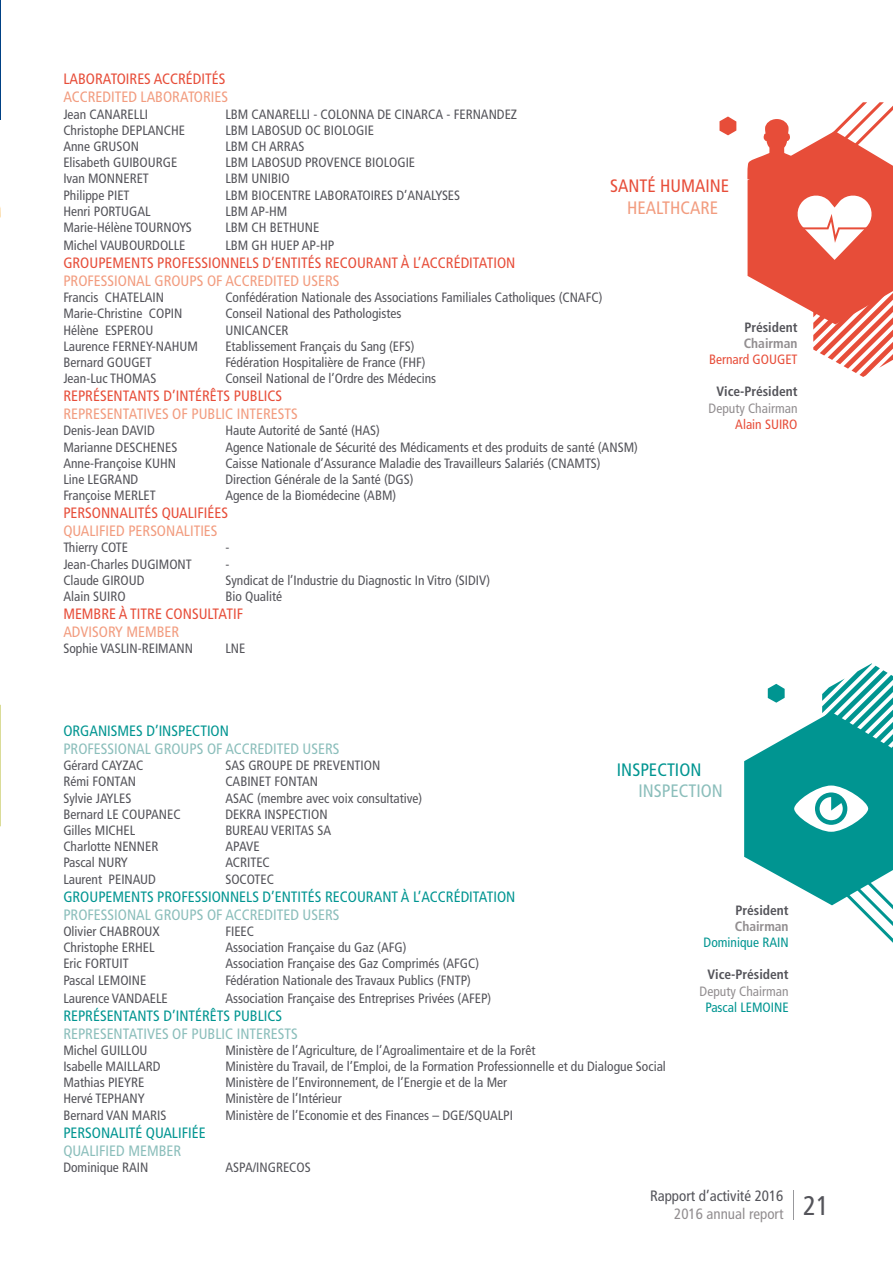
<style>
.page{position:relative;width:893px;height:1263px;background:#fff}
.page>*{position:absolute;margin:0;border:0;box-sizing:border-box;transform-origin:0 0}
.t1{font:condensed 18px "Frutiger LT Std";color:#e74d39}
.t2{font:condensed 18px "Frutiger LT Std";color:#f29c7f}
.t3{font:condensed 18px "Frutiger LT Std";color:#009591}
.t4{font:condensed 18px "Frutiger LT Std";color:#8bbebb}
.t5{font:condensed 15px "Frutiger LT Std";color:#e74d39}
.t6{font:condensed 15px "Frutiger LT Std";color:#009591}
.t7{font:condensed 15px "Frutiger LT Std";color:#f29c7f}
.t8{font:condensed 15px "Frutiger LT Std";color:#8bbebb}
.t9{font:condensed 15px/18px "Frutiger LT Std";color:#54545a}
.t10{font:condensed 13.5px "Frutiger LT Std";color:#54545a}
.t11{font:700 condensed 13.5px "Frutiger LT Std";color:#54545a}
.t12{font:condensed 13.5px "Frutiger LT Std";color:#928e90}
.t13{font:condensed 13.5px "Frutiger LT Std";color:#009591}
.t14{font:condensed 13.5px "Frutiger LT Std";color:#e74d39}
.t15{font:700 condensed 13.5px "Frutiger LT Std";color:#928e90}
.s1{color:#928e90}
</style>
<div class="page">
<svg style="left:793px;top:1190px;width:1px;height:29px"></svg>
<hr style="left:0;top:0;width:1px;height:120px;background:#004185">
<svg style="left:747px;top:102px;width:146px;height:275px"></svg>
<svg style="left:719px;top:116px;width:17px;height:19px"></svg>
<hr style="left:0;top:705px;width:1px;height:121px;background:#a9ad0c">
<svg style="left:744px;top:663px;width:149px;height:280px"></svg>
<p class="t5" style="left:63px;top:70px;width:164px">LABORATOIRES ACCRÉDITÉS</p>
<p class="t7" style="left:63px;top:88px;width:166px">ACCREDITED LABORATORIES</p>
<p class="t10" style="left:63px;top:106px;width:86px">Jean CANARELLI</p>
<p class="t10" style="left:225px;top:106px;width:293px">LBM CANARELLI - COLONNA DE CINARCA - FERNANDEZ</p>
<p class="t10" style="left:63px;top:122px;width:123px">Christophe DEPLANCHE</p>
<p class="t10" style="left:225px;top:122px;width:150px">LBM LABOSUD OC BIOLOGIE</p>
<p class="t10" style="left:63px;top:138px;width:77px">Anne GRUSON</p>
<p class="t10" style="left:225px;top:138px;width:81px">LBM CH ARRAS</p>
<p class="t10" style="left:63px;top:155px;width:116px">Elisabeth GUIBOURGE</p>
<p class="t10" style="left:225px;top:155px;width:191px">LBM LABOSUD PROVENCE BIOLOGIE</p>
<p class="t10" style="left:63px;top:171px;width:87px">Ivan MONNERET</p>
<p class="t10" style="left:225px;top:171px;width:66px">LBM UNIBIO</p>
<p class="t10" style="left:63px;top:187px;width:68px">Philippe PIET</p>
<p class="t10" style="left:225px;top:187px;width:236px">LBM BIOCENTRE LABORATOIRES D’ANALYSES</p>
<p class="t10" style="left:63px;top:203px;width:89px">Henri PORTUGAL</p>
<p class="t10" style="left:225px;top:203px;width:63px">LBM AP-HM</p>
<p class="t10" style="left:63px;top:219px;width:130px">Marie-Hélène TOURNOYS</p>
<p class="t10" style="left:225px;top:219px;width:95px">LBM CH BETHUNE</p>
<p class="t10" style="left:63px;top:237px;width:124px">Michel VAUBOURDOLLE</p>
<p class="t10" style="left:225px;top:237px;width:110px">LBM GH HUEP AP-HP</p>
<p class="t5" style="left:63px;top:254px;width:454px">GROUPEMENTS PROFESSIONNELS D’ENTITÉS RECOURANT À L’ACCRÉDITATION</p>
<p class="t7" style="left:63px;top:272px;width:278px">PROFESSIONAL GROUPS OF ACCREDITED USERS</p>
<p class="t10" style="left:63px;top:290px;width:102px">Francis CHATELAIN</p>
<p class="t10" style="left:225px;top:290px;width:379px">Confédération Nationale des Associations Familiales Catholiques (CNAFC)</p>
<p class="t10" style="left:63px;top:306px;width:120px">Marie-Christine COPIN</p>
<p class="t10" style="left:225px;top:306px;width:178px">Conseil National des Pathologistes</p>
<p class="t10" style="left:63px;top:322px;width:91px">Hélène ESPEROU</p>
<p class="t10" style="left:225px;top:322px;width:65px">UNICANCER</p>
<p class="t10" style="left:63px;top:338px;width:136px">Laurence FERNEY-NAHUM</p>
<p class="t10" style="left:225px;top:338px;width:191px">Etablissement Français du Sang (EFS)</p>
<p class="t10" style="left:63px;top:354px;width:90px">Bernard GOUGET</p>
<p class="t10" style="left:225px;top:354px;width:202px">Fédération Hospitalière de France (FHF)</p>
<p class="t10" style="left:63px;top:371px;width:95px">Jean-Luc THOMAS</p>
<p class="t10" style="left:225px;top:371px;width:212px">Conseil National de l’Ordre des Médecins</p>
<p class="t5" style="left:63px;top:387px;width:220px">REPRÉSENTANTS D’INTÉRÊTS PUBLICS</p>
<p class="t7" style="left:63px;top:405px;width:236px">REPRESENTATIVES OF PUBLIC INTERESTS</p>
<p class="t10" style="left:63px;top:423px;width:93px">Denis-Jean DAVID</p>
<p class="t10" style="left:225px;top:423px;width:156px">Haute Autorité de Santé (HAS)</p>
<p class="t10" style="left:63px;top:439px;width:115px">Marianne DESCHENES</p>
<p class="t10" style="left:225px;top:439px;width:414px">Agence Nationale de Sécurité des Médicaments et des produits de santé (ANSM)</p>
<p class="t10" style="left:63px;top:455px;width:114px">Anne-Françoise KUHN</p>
<p class="t10" style="left:225px;top:455px;width:377px">Caisse Nationale d’Assurance Maladie des Travailleurs Salariés (CNAMTS)</p>
<p class="t10" style="left:63px;top:471px;width:77px">Line LEGRAND</p>
<p class="t10" style="left:225px;top:471px;width:190px">Direction Générale de la Santé (DGS)</p>
<p class="t10" style="left:63px;top:488px;width:94px">Françoise MERLET</p>
<p class="t10" style="left:225px;top:488px;width:172px">Agence de la Biomédecine (ABM)</p>
<p class="t5" style="left:63px;top:504px;width:166px">PERSONNALITÉS QUALIFIÉES</p>
<p class="t7" style="left:63px;top:522px;width:156px">QUALIFIED PERSONALITIES</p>
<p class="t10" style="left:63px;top:540px;width:66px">Thierry COTE</p>
<p class="t10" style="left:225px;top:540px;width:5px">-</p>
<p class="t10" style="left:63px;top:556px;width:130px">Jean-Charles DUGIMONT</p>
<p class="t10" style="left:225px;top:556px;width:5px">-</p>
<p class="t10" style="left:63px;top:572px;width:83px">Claude GIROUD</p>
<p class="t10" style="left:225px;top:572px;width:266px">Syndicat de l’Industrie du Diagnostic In Vitro (SIDIV)</p>
<p class="t10" style="left:63px;top:588px;width:64px">Alain SUIRO</p>
<p class="t10" style="left:225px;top:588px;width:58px">Bio Qualité</p>
<p class="t5" style="left:63px;top:605px;width:181px">MEMBRE À TITRE CONSULTATIF</p>
<p class="t7" style="left:63px;top:623px;width:118px">ADVISORY MEMBER</p>
<p class="t10" style="left:63px;top:641px;width:131px">Sophie VASLIN-REIMANN</p>
<p class="t10" style="left:225px;top:641px;width:22px">LNE</p>
<h1 class="t1" style="left:610px;top:175px;width:121px">SANTÉ HUMAINE</h1>
<h1 class="t2" style="left:627px;top:197px;width:92px">HEALTHCARE</h1>
<p class="t11" style="left:744px;top:319px;width:55px">Président</p>
<p class="t15" style="left:744px;top:335px;width:55px">Chairman</p>
<p class="t14" style="left:709px;top:351px;width:90px">Bernard GOUGET</p>
<p class="t11" style="left:716px;top:384px;width:83px">Vice-Président</p>
<p class="t12" style="left:709px;top:400px;width:90px">Deputy Chairman</p>
<p class="t14" style="left:735px;top:416px;width:64px">Alain SUIRO</p>
<p class="t6" style="left:63px;top:722px;width:167px">ORGANISMES D’INSPECTION</p>
<p class="t8" style="left:63px;top:740px;width:278px">PROFESSIONAL GROUPS OF ACCREDITED USERS</p>
<p class="t10" style="left:63px;top:758px;width:81px">Gérard CAYZAC</p>
<p class="t10" style="left:225px;top:758px;width:157px">SAS GROUPE DE PREVENTION</p>
<p class="t10" style="left:63px;top:774px;width:74px">Rémi FONTAN</p>
<p class="t10" style="left:225px;top:774px;width:94px">CABINET FONTAN</p>
<p class="t10" style="left:63px;top:790px;width:69px">Sylvie JAYLES</p>
<p class="t10" style="left:225px;top:790px;width:198px">ASAC (membre avec voix consultative)</p>
<p class="t10" style="left:63px;top:806px;width:119px">Bernard LE COUPANEC</p>
<p class="t10" style="left:225px;top:806px;width:104px">DEKRA INSPECTION</p>
<p class="t10" style="left:63px;top:822px;width:73px">Gilles MICHEL</p>
<p class="t10" style="left:225px;top:822px;width:107px">BUREAU VERITAS SA</p>
<p class="t10" style="left:63px;top:839px;width:97px">Charlotte NENNER</p>
<p class="t10" style="left:225px;top:839px;width:36px">APAVE</p>
<p class="t10" style="left:63px;top:855px;width:66px">Pascal NURY</p>
<p class="t10" style="left:225px;top:855px;width:46px">ACRITEC</p>
<p class="t10" style="left:63px;top:871px;width:94px">Laurent PEINAUD</p>
<p class="t10" style="left:225px;top:871px;width:50px">SOCOTEC</p>
<p class="t6" style="left:63px;top:888px;width:454px">GROUPEMENTS PROFESSIONNELS D’ENTITÉS RECOURANT À L’ACCRÉDITATION</p>
<p class="t8" style="left:63px;top:906px;width:278px">PROFESSIONAL GROUPS OF ACCREDITED USERS</p>
<p class="t10" style="left:63px;top:923px;width:98px">Olivier CHABROUX</p>
<p class="t10" style="left:225px;top:923px;width:30px">FIEEC</p>
<p class="t10" style="left:63px;top:939px;width:93px">Christophe ERHEL</p>
<p class="t10" style="left:225px;top:939px;width:183px">Association Française du Gaz (AFG)</p>
<p class="t10" style="left:63px;top:956px;width:67px">Eric FORTUIT</p>
<p class="t10" style="left:225px;top:956px;width:255px">Association Française des Gaz Comprimés (AFGC)</p>
<p class="t10" style="left:63px;top:972px;width:85px">Pascal LEMOINE</p>
<p class="t10" style="left:225px;top:972px;width:247px">Fédération Nationale des Travaux Publics (FNTP)</p>
<p class="t10" style="left:63px;top:990px;width:106px">Laurence VANDAELE</p>
<p class="t10" style="left:225px;top:990px;width:268px">Association Française des Entreprises Privées (AFEP)</p>
<p class="t6" style="left:63px;top:1006px;width:220px">REPRÉSENTANTS D’INTÉRÊTS PUBLICS</p>
<p class="t8" style="left:63px;top:1024px;width:236px">REPRESENTATIVES OF PUBLIC INTERESTS</p>
<p class="t10" style="left:63px;top:1042px;width:86px">Michel GUILLOU</p>
<p class="t10" style="left:225px;top:1042px;width:312px">Ministère de l’Agriculture, de l’Agroalimentaire et de la Forêt</p>
<p class="t10" style="left:63px;top:1058px;width:99px">Isabelle MAILLARD</p>
<p class="t10" style="left:225px;top:1058px;width:442px">Ministère du Travail, de l’Emploi, de la Formation Professionnelle et du Dialogue Social</p>
<p class="t10" style="left:63px;top:1074px;width:82px">Mathias PIEYRE</p>
<p class="t10" style="left:225px;top:1074px;width:283px">Ministère de l’Environnement, de l’Energie et de la Mer</p>
<p class="t10" style="left:63px;top:1091px;width:83px">Hervé TEPHANY</p>
<p class="t10" style="left:225px;top:1091px;width:118px">Ministère de l’Intérieur</p>
<p class="t10" style="left:63px;top:1107px;width:105px">Bernard VAN MARIS</p>
<p class="t10" style="left:225px;top:1107px;width:289px">Ministère de l’Economie et des Finances – DGE/SQUALPI</p>
<p class="t6" style="left:63px;top:1123px;width:144px">PERSONALITÉ QUALIFIÉE</p>
<p class="t8" style="left:63px;top:1141px;width:119px">QUALIFIED MEMBER</p>
<p class="t10" style="left:63px;top:1159px;width:87px">Dominique RAIN</p>
<p class="t10" style="left:225px;top:1159px;width:87px">ASPA/INGRECOS</p>
<h1 class="t3" style="left:617px;top:759px;width:86px">INSPECTION</h1>
<h1 class="t4" style="left:639px;top:780px;width:86px">INSPECTION</h1>
<p class="t11" style="left:735px;top:902px;width:55px">Président</p>
<p class="t15" style="left:735px;top:918px;width:55px">Chairman</p>
<p class="t13" style="left:704px;top:934px;width:87px">Dominique RAIN</p>
<p class="t11" style="left:707px;top:967px;width:83px">Vice-Président</p>
<p class="t12" style="left:700px;top:983px;width:90px">Deputy Chairman</p>
<p class="t13" style="left:706px;top:999px;width:85px">Pascal LEMOINE</p>
<p class="t9" style="left:674px;top:1187px;width:157px;text-indent:-24px">Rapport d’activité 2016<br><span class="s1">2016 annual report</span> <sup>21</sup></p>
</div>
